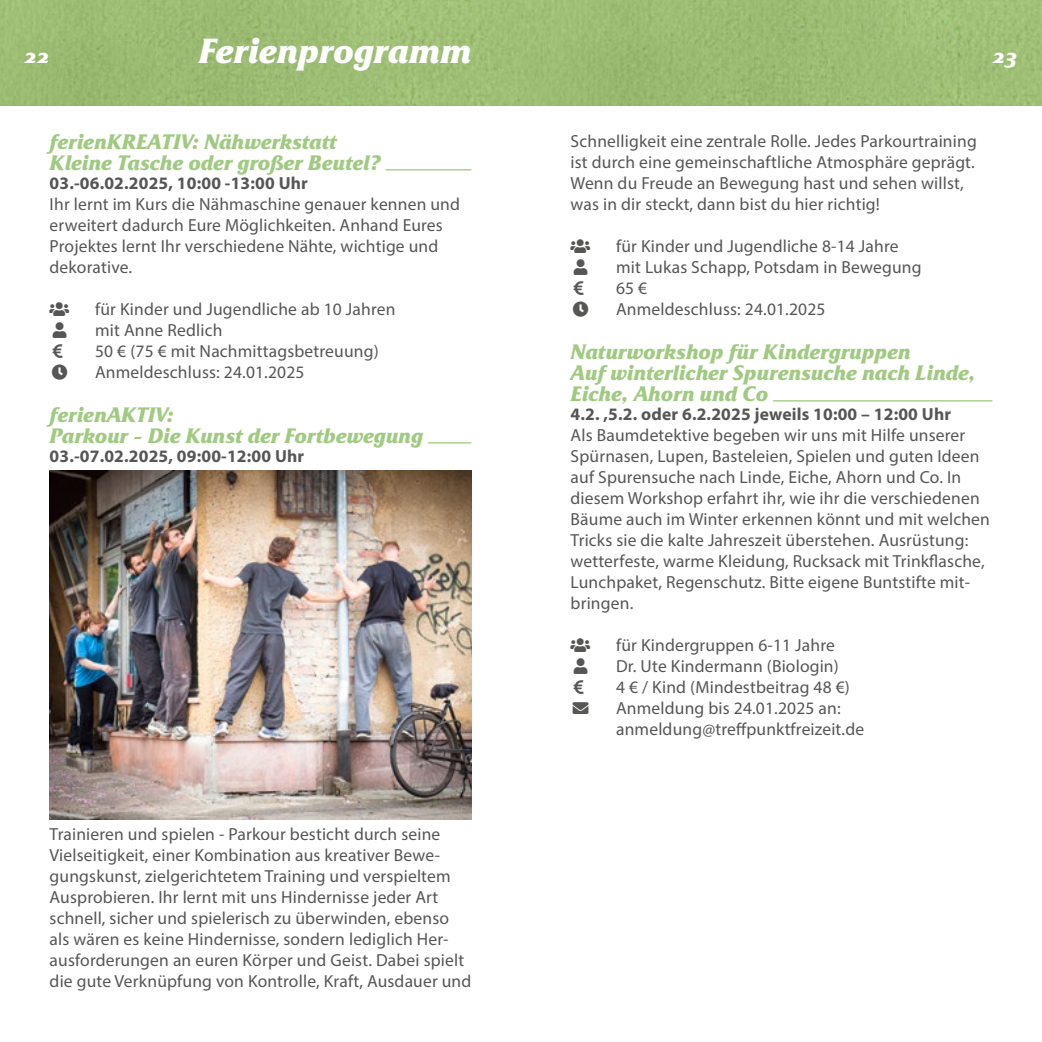
<style>
.page{position:relative;width:1042px;height:1042px;background:#fff}
.page>*{position:absolute;margin:0;border:0;box-sizing:border-box;transform-origin:0 0}
.t1{font:italic 700 35px "Friz Quadrata Std";color:#fff}
.titel_grün{font:italic 700 21px/21px "Friz Quadrata Std";color:#a0ca81}
.t2{font:italic 700 21px "Friz Quadrata Std";color:#fff}
.fließtext{font:17.5px/21px "Myriad Pro";letter-spacing:.01em;color:#565655}
.fließtext-2{font:700 17.5px "Myriad Pro";letter-spacing:.01em;color:#565655}
</style>
<div class="page">
<img style="left:0;top:0;width:521px;height:105px">
<div style="left:521px;top:0;width:521px;height:105px;background:#9dbd74"></div>
<hr style="left:773px;top:400px;width:219px;height:1px;background:#a0ca81">
<hr style="left:385px;top:169px;width:86px;height:1px;background:#a0ca81">
<hr style="left:428px;top:442px;width:43px;height:1px;background:#a0ca81">
<img style="left:50px;top:471px;width:421px;height:348px">
<p class="t2" style="left:24px;top:43px;width:27px">22</p>
<h1 class="t1" style="left:198px;top:29px;width:274px">Ferienprogramm</h1>
<p class="titel_grün" style="left:50px;top:131px;width:332px">ferienKREATIV: Nähwerkstatt<br>Kleine Tasche oder großer Beutel?</p>
<p class="fließtext-2" style="left:50px;top:172px;width:260px">03.-06.02.2025, 10:00 -13:00 Uhr</p>
<p class="fließtext" style="left:50px;top:193px;width:412px">Ihr lernt im Kurs die Nähmaschine genauer kennen und erweitert dadurch Eure Möglichkeiten. Anhand Eures Projektes lernt Ihr verschiedene Nähte, wichtige und dekorative.</p>
<p class="fließtext" style="left:95px;top:298px;width:302px">für Kinder und Jugendliche ab 10 Jahren</p>
<p class="fließtext" style="left:53px;top:319px;width:171px">★ mit Anne Redlich</p>
<p class="fließtext" style="left:95px;top:340px;width:285px">50 € (75 € mit Nachmittagsbetreuung)</p>
<p class="fließtext" style="left:95px;top:361px;width:211px">Anmeldeschluss: 24.01.2025</p>
<p class="titel_grün" style="left:50px;top:404px;width:125px">ferienAKTIV:</p>
<p class="titel_grün" style="left:50px;top:425px;width:375px">Parkour – Die Kunst der Fortbewegung</p>
<p class="fließtext-2" style="left:50px;top:445px;width:256px">03.-07.02.2025, 09:00-12:00 Uhr</p>
<p class="fließtext" style="left:50px;top:823px;width:423px">Trainieren und spielen - Parkour besticht durch seine Vielseitigkeit, einer Kombination aus kreativer Bewe&shy;gungskunst, zielgerichtetem Training und verspieltem Ausprobieren. Ihr lernt mit uns Hindernisse jeder Art schnell, sicher und spielerisch zu überwinden, ebenso als wären es keine Hindernisse, sondern lediglich Her&shy;ausforderungen an euren Körper und Geist. Dabei spielt die gute Verknüpfung von Kontrolle, Kraft, Ausdauer und</p>
<p class="t2" style="left:992px;top:43px;width:26px">23</p>
<p class="fließtext" style="left:570px;top:130px;width:408px">Schnelligkeit eine zentrale Rolle. Jedes Parkourtraining ist durch eine gemeinschaftliche Atmosphäre geprägt.<br>Wenn du Freude an Bewegung hast und sehen willst, was in dir steckt, dann bist du hier richtig!</p>
<p class="fließtext" style="left:616px;top:235px;width:284px">für Kinder und Jugendliche 8-14 Jahre</p>
<p class="fließtext" style="left:574px;top:256px;width:349px">★ mit Lukas Schapp, Potsdam in Bewegung</p>
<p class="fließtext" style="left:616px;top:277px;width:33px">65 €</p>
<p class="fließtext" style="left:616px;top:298px;width:211px">Anmeldeschluss: 24.01.2025</p>
<p class="titel_grün" style="left:570px;top:341px;width:406px">Naturworkshop für Kindergruppen<br>Auf winterlicher Spurensuche nach Linde,<br>Eiche, Ahorn und Co</p>
<p class="fließtext-2" style="left:570px;top:403px;width:382px">4.2. ,5.2. oder 6.2.2025 jeweils 10:00 – 12:00 Uhr</p>
<p class="fließtext" style="left:570px;top:424px;width:421px">Als Baumdetektive begeben wir uns mit Hilfe unserer Spürnasen, Lupen, Basteleien, Spielen und guten Ideen auf Spurensuche nach Linde, Eiche, Ahorn und Co. In diesem Workshop erfahrt ihr, wie ihr die verschiedenen Bäume auch im Winter erkennen könnt und mit welchen Tricks sie die kalte Jahreszeit überstehen. Ausrüstung: wetterfeste, warme Kleidung, Rucksack mit Trinkflasche, Lunchpaket, Regenschutz. Bitte eigene Buntstifte mit&shy;bringen.</p>
<p class="fließtext" style="left:616px;top:634px;width:220px">für Kindergruppen 6-11 Jahre</p>
<p class="fließtext" style="left:574px;top:655px;width:266px">★ Dr. Ute Kindermann (Biologin)</p>
<p class="fließtext" style="left:616px;top:676px;width:235px">4 € / Kind (Mindestbeitrag 48 €)</p>
<p class="fließtext" style="left:616px;top:697px;width:249px">Anmeldung bis 24.01.2025 an: anmeldung@treffpunktfreizeit.de</p>
</div>
